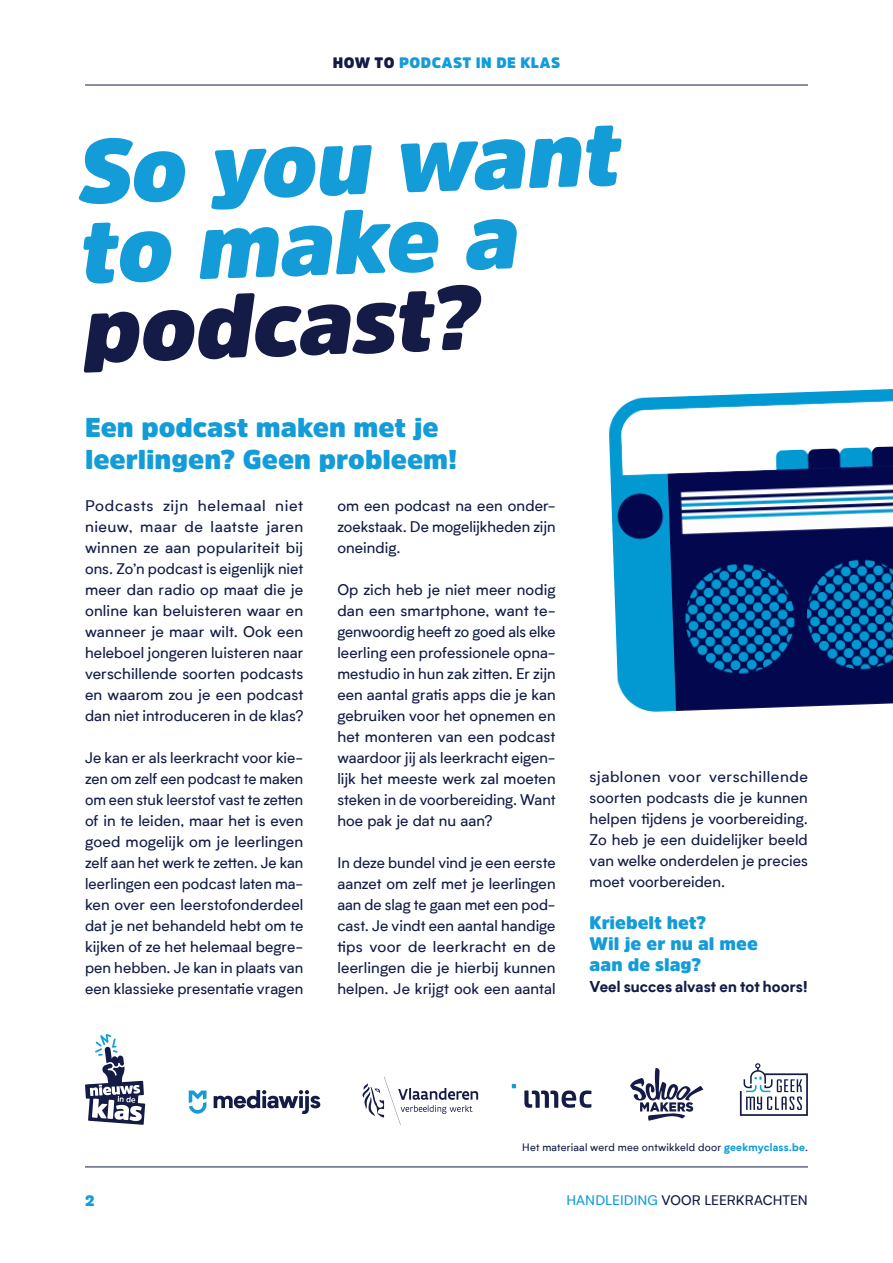
<style>
.page{position:relative;width:893px;height:1263px;background:#fff}
.page>*{position:absolute;margin:0;border:0;box-sizing:border-box;transform-origin:0 0}
.t1{font:italic 900 90px/79.5px "Amsi Pro";color:#139cd7}
.t2{font:900 27px/31.5px "Amsi Pro";color:#139cd7}
.t3{font:900 18px/21px "Amsi Pro";color:#139cd7}
.Body{font:15px/21px "Biotif";letter-spacing:.005em;color:#131b46;text-align:justify}
.Body-2{font:800 15px "Biotif";letter-spacing:.005em;color:#131b46}
.t4{font:900 15px "Amsi Pro";letter-spacing:.03em;color:#139cd7}
.t5{font:13.5px "Biotif";letter-spacing:.005em;color:#131b46}
.Body-3{font:10.5px "Biotif";letter-spacing:.02em;color:#131b46}
.s1{color:#131b46}
.s2{font-weight:800;color:#139cd7}
.s3{color:#139cd7}
</style>
<div class="page">
<hr style="left:85px;top:1166px;width:723px;height:1px;background:#131b46">
<hr style="left:85px;top:85px;width:723px;height:1px;background:#131b46">
<img style="left:608px;top:389px;width:285px;height:323px">
<svg style="left:512px;top:1084px;width:4px;height:4px"></svg>
<svg style="left:524px;top:1090px;width:67px;height:18px"></svg>
<svg style="left:362px;top:1076px;width:116px;height:49px"></svg>
<svg style="left:189px;top:1090px;width:17px;height:24px"></svg>
<svg style="left:214px;top:1090px;width:106px;height:24px"></svg>
<svg style="left:85px;top:1034px;width:60px;height:91px"></svg>
<svg style="left:630px;top:1068px;width:73px;height:53px"></svg>
<svg style="left:740px;top:1063px;width:68px;height:53px"></svg>
<p class="t4" style="left:333px;top:52px;width:229px"><span class="s1">HOW TO</span> PODCAST IN DE KLAS</p>
<h1 class="t1" style="left:76px;top:132px;width:545px;rotate:-2deg">So you want to make a <span class="s1">podcast?</span></h1>
<h2 class="t2" style="left:85px;top:412px;width:374px">Een podcast maken met je leerlingen? Geen probleem!</h2>
<p class="Body" style="left:85px;top:494px;width:220px">Podcasts zijn helemaal niet nieuw, maar de laatste jaren winnen ze aan populariteit bij ons. Zo’n podcast is eigenlijk niet meer dan radio op maat die je online kan beluisteren waar en wanneer je maar wilt. Ook een heleboel jongeren luisteren naar verschillende soorten podcasts en waarom zou je een podcast dan niet introduceren in de klas?</p>
<p class="Body" style="left:85px;top:746px;width:220px">Je kan er als leerkracht voor kie&shy;zen om zelf een podcast te maken om een stuk leerstof vast te zetten of in te leiden, maar het is even goed mogelijk om je leerlingen zelf aan het werk te zetten. Je kan leerlingen een podcast laten ma&shy;ken over een leerstofonderdeel dat je net behandeld hebt om te kijken of ze het helemaal begre&shy;pen hebben. Je kan in plaats van een klassieke presentatie vragen</p>
<p class="Body" style="left:337px;top:494px;width:220px">om een podcast na een onder&shy;zoekstaak. De mogelijkheden zijn oneindig.</p>
<p class="Body" style="left:337px;top:578px;width:220px">Op zich heb je niet meer nodig dan een smartphone, want te&shy;genwoordig heeft zo goed als elke leerling een professionele opna&shy;mestudio in hun zak zitten. Er zijn een aantal gratis apps die je kan gebruiken voor het opnemen en het monteren van een podcast waardoor jij als leerkracht eigen&shy;lijk het meeste werk zal moeten steken in de voorbereiding. Want hoe pak je dat nu aan?</p>
<p class="Body" style="left:337px;top:851px;width:220px">In deze bundel vind je een eerste aanzet om zelf met je leerlingen aan de slag te gaan met een pod&shy;cast. Je vindt een aantal handige tips voor de leerkracht en de leerlingen die je hierbij kunnen helpen. Je krijgt ook een aantal</p>
<p class="Body" style="left:590px;top:765px;width:220px">sjablonen voor verschillende soorten podcasts die je kunnen helpen tijdens je voorbereiding.<br>Zo heb je een duidelijker beeld van welke onderdelen je precies moet voorbereiden.</p>
<h2 class="t3" style="left:590px;top:912px;width:118px">Kriebelt het?</h2>
<h2 class="t3" style="left:590px;top:933px;width:170px">Wil je er nu al mee aan de slag?</h2>
<p class="Body-2" style="left:590px;top:975px;width:220px">Veel succes alvast en tot hoors!</p>
<p class="t4" style="left:85px;top:1190px;width:11px">2</p>
<p class="Body-3" style="left:522px;top:1140px;width:287px">Het materiaal werd mee ontwikkeld door <span class="s2">geekmyclass.be</span>.</p>
<p class="t5" style="left:566px;top:1190px;width:243px"><span class="s3">HANDLEIDING</span> VOOR LEERKRACHTEN</p>
</div>
